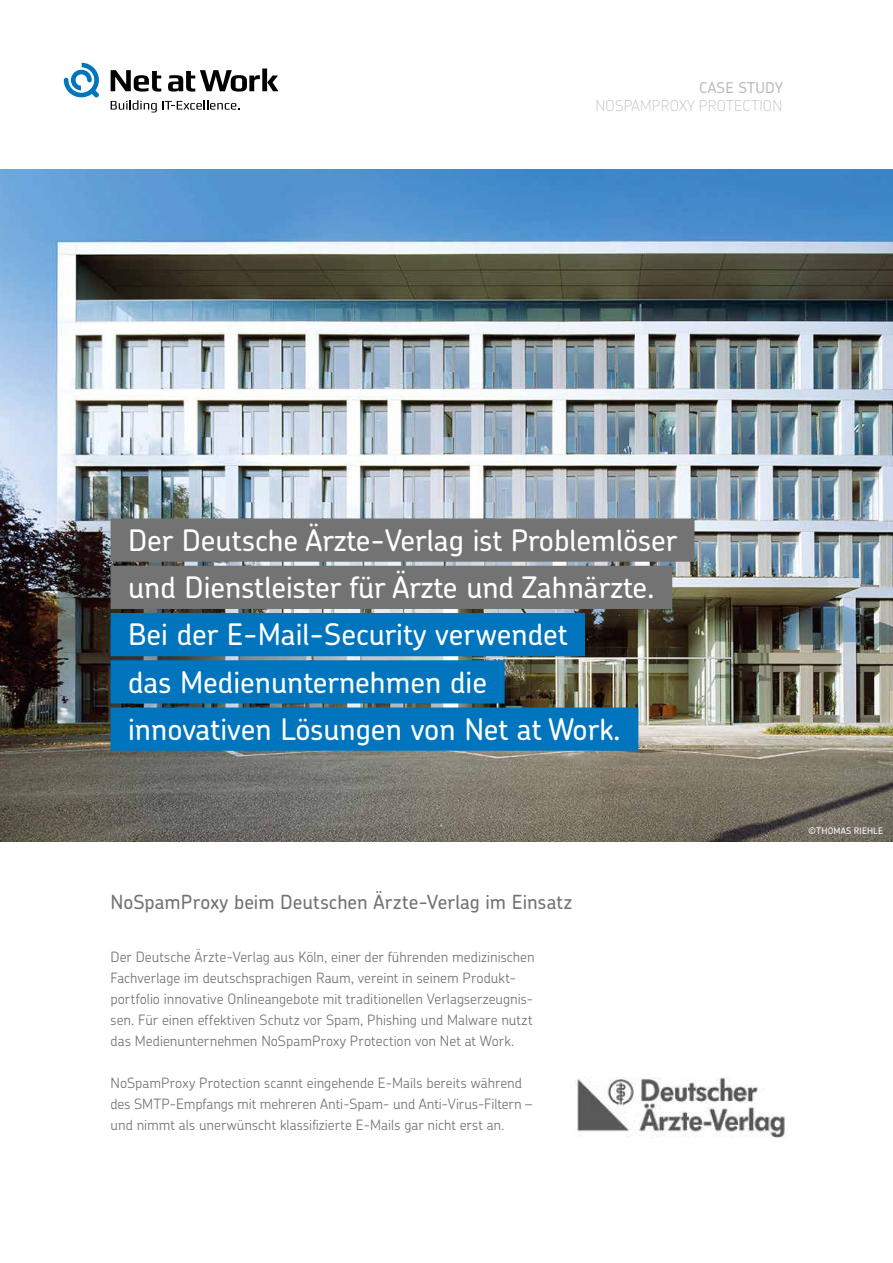
<style>
.page{position:relative;width:893px;height:1263px;background:#fff}
.page>*{position:absolute;margin:0;border:0;box-sizing:border-box;transform-origin:0 0}
.t1{font:500 29.7px/47.2px "Chevin Std";color:#fff}
.t2{font:500 19.5px "Chevin Std";color:#747373}
.t3{font:100 15px "Chevin Pro";letter-spacing:.015em;color:#bebdbd}
.t4{font:500 15px "Chevin Pro";letter-spacing:.015em;color:#bebdbd}
.t5{font:300 14.25px/21px "Chevin Pro";color:#747373}
.t6{font:500 9px "Chevin Pro";letter-spacing:.015em;color:#fff}
</style>
<div class="page">
<svg style="left:111px;top:100px;width:129px;height:12px"></svg>
<svg style="left:111px;top:70px;width:50px;height:22px"></svg>
<svg style="left:168px;top:68px;width:111px;height:24px"></svg>
<svg style="left:64px;top:63px;width:35px;height:34px"></svg>
<img style="left:0;top:170px;width:893px;height:672px">
<div style="left:111px;top:518px;width:583px;height:44px;background:#747373"></div>
<div style="left:111px;top:566px;width:561px;height:43px;background:#747373"></div>
<div style="left:111px;top:613px;width:474px;height:43px;background:#0075be"></div>
<div style="left:111px;top:660px;width:394px;height:43px;background:#0075be"></div>
<div style="left:111px;top:707px;width:527px;height:44px;background:#0075be"></div>
<img style="left:577px;top:1077px;width:209px;height:60px">
<p class="t4" style="left:699px;top:77px;width:85px">CASE STUDY</p>
<p class="t3" style="left:595px;top:95px;width:188px">NOSPAMPROXY PROTECTION</p>
<h1 class="t1" style="left:128px;top:516px;width:551px">Der Deutsche Ärzte-Verlag ist Problemlöser und Dienstleister für Ärzte und Zahnärzte.<br>Bei der E-Mail-Security verwendet<br>das Medienunternehmen die<br>innovativen Lösungen von Net at Work.</h1>
<h2 class="t2" style="left:111px;top:889px;width:463px">NoSpamProxy beim Deutschen Ärzte-Verlag im Einsatz</h2>
<p class="t5" style="left:111px;top:946px;width:426px">Der Deutsche Ärzte-Verlag aus Köln, einer der führenden medizinischen Fachverlage im deutschsprachigen Raum, vereint in seinem Produkt&shy;portfolio innovative Onlineangebote mit traditionellen Verlagserzeugnis&shy;sen. Für einen effektiven Schutz vor Spam, Phishing und Malware nutzt das Medienunternehmen NoSpamProxy Protection von Net at Work.</p>
<p class="t5" style="left:111px;top:1072px;width:423px">NoSpamProxy Protection scannt eingehende E-Mails bereits während des SMTP-Empfangs mit mehreren Anti-Spam- und Anti-Virus-Filtern – und nimmt als unerwünscht klassifizierte E-Mails gar nicht erst an.</p>
<p class="t6" style="left:808px;top:825px;width:76px">©THOMAS RIEHLE</p>
</div>
